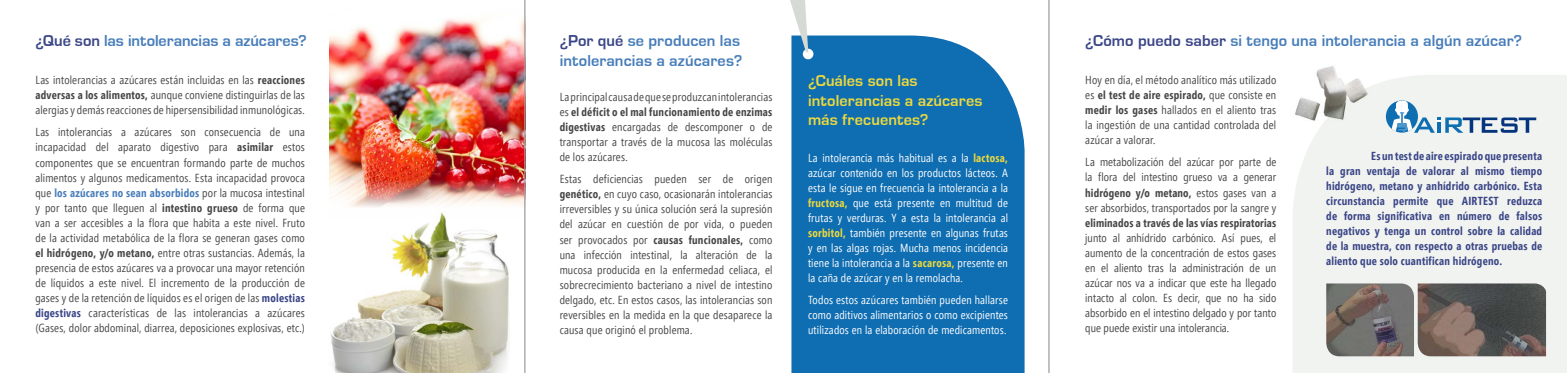
<style>
.page{position:relative;width:1567px;height:373px;background:#fff}
.page>*{position:absolute;margin:0;border:0;box-sizing:border-box;transform-origin:0 0}
.t1{font:700 16.25px/19.5px "Eurostile";letter-spacing:.005em;color:#477dba}
.t2{font:700 16.25px/19.5px "Eurostile";letter-spacing:.005em;color:#ecd93d}
.t3{font:11.62px/15px "Segoe Condensed";letter-spacing:.015em;color:#464648;text-align:justify}
.t4{font:11.62px/15px "Segoe Condensed";letter-spacing:.015em;color:#fff;text-align:justify}
.t5{font:700 11.62px/15px "Segoe Condensed";letter-spacing:.02em;color:#3a4687;text-align:justify}
.t6{font:700 11.62px "Segoe Condensed";letter-spacing:.01em;color:#464648}
.s1{color:#3a4687}
.s2{font-weight:700}
.s3{font-weight:700;color:#477dba}
.s4{font-weight:700;color:#3a4687}
.s5{font-weight:700;color:#ecd93d}
</style>
<div class="page">
<div style="left:1293px;top:75px;width:273px;height:297px;background:#f1f3f0"></div>
<img style="left:331px;top:218px;width:179px;height:154px">
<img style="left:330px;top:18px;width:194px;height:200px">
<div style="left:791px;top:35px;width:233px;height:337px;background:#0f6db1"></div>
<div style="left:802px;top:49px;width:11px;height:10px;background:#fff;border-radius:50%"></div>
<svg style="left:1385px;top:100px;width:32px;height:32px"></svg>
<svg style="left:1390px;top:100px;width:145px;height:32px"></svg>
<img style="left:1326px;top:283px;width:87px;height:72px">
<img style="left:1417px;top:283px;width:128px;height:72px">
<img style="left:1293px;top:66px;width:76px;height:61px">
<svg style="left:790px;top:0;width:18px;height:52px"></svg>
<hr style="left:524px;top:0;width:1px;height:372px;background:#9c9e9f">
<hr style="left:1048px;top:0;width:1px;height:372px;background:#9c9e9f">
<h1 class="t1" style="left:35px;top:31px;width:273px"><span class="s1">¿Qué son</span> las intolerancias a azúcares?</h1>
<p class="t3" style="left:35px;top:73px;width:271px">Las intolerancias a azúcares están incluidas en las <span class="s2">reacciones adversas a los alimentos,</span> aunque conviene distinguirlas de las alergias y demás reacciones de hipersensibilidad inmunológicas.</p>
<p class="t3" style="left:35px;top:125px;width:271px">Las intolerancias a azúcares son consecuencia de una incapacidad del aparato digestivo para <span class="s2">asimilar</span> estos componentes que se encuentran formando parte de muchos alimentos y algunos medicamentos. Esta incapacidad provoca que <span class="s3">los azúcares no sean absorbidos</span> por la mucosa intestinal y por tanto que lleguen al <span class="s2">intestino grueso</span> de forma que van a ser accesibles a la flora que habita a este nivel. Fruto de la actividad metabólica de la flora se generan gases como <span class="s2">el hidrógeno, y/o metano,</span> entre otras sustancias. Además, la presencia de estos azúcares va a provocar una mayor retención de líquidos a este nivel. El incremento de la producción de gases y de la retención de líquidos es el origen de las <span class="s4">molestias digestivas</span> características de las intolerancias a azúcares (Gases, dolor abdominal, diarrea, deposiciones explosivas, etc.)</p>
<h1 class="t1" style="left:559px;top:31px;width:184px"><span class="s1">¿Por qué</span> se producen las intolerancias a azúcares?</h1>
<h1 class="t1" style="left:1085px;top:31px;width:438px"><span class="s1">¿Cómo puedo saber</span> si tengo una intolerancia a algún azúcar?</h1>
<h1 class="t2" style="left:808px;top:71px;width:176px">¿Cuáles son las intolerancias a azúcares más frecuentes?</h1>
<p class="t4" style="left:808px;top:150px;width:201px">La intolerancia más habitual es a la <span class="s5">lactosa, </span>azúcar contenido en los productos lácteos. A esta le sigue en frecuencia la intolerancia a la <span class="s5">fructosa,</span> que está presente en multitud de frutas y verduras. Y a esta la intolerancia al <span class="s5">sorbitol,</span> también presente en algunas frutas y en las algas rojas. Mucha menos incidencia tiene la intolerancia a la <span class="s5">sacarosa,</span> presente en la caña de azúcar y en la remolacha.</p>
<p class="t4" style="left:808px;top:292px;width:201px">Todos estos azúcares también pueden hallarse como aditivos alimentarios o como excipientes utilizados en la elaboración de medicamentos.</p>
<p class="t3" style="left:1085px;top:72px;width:192px">Hoy en día, el método analítico más utilizado es <span class="s2">el test de aire espirado,</span> que consiste en <span class="s2">medir los gases</span> hallados en el aliento tras la ingestión de una cantidad controlada del azúcar a valorar.</p>
<p class="t3" style="left:1085px;top:155px;width:192px">La metabolización del azúcar por parte de la flora del intestino grueso va a generar <span class="s2">hidrógeno y/o metano,</span> estos gases van a ser absorbidos, transportados por la sangre y</p>
<p class="t6" style="left:1085px;top:215px;width:192px">eliminados a través de las vías respiratorias</p>
<p class="t3" style="left:1085px;top:230px;width:192px">junto al anhídrido carbónico. Así pues, el aumento de la concentración de estos gases en el aliento tras la administración de un azúcar nos va a indicar que este ha llegado intacto al colon. Es decir, que no ha sido absorbido en el intestino delgado y por tanto que puede existir una intolerancia.</p>
<p class="t3" style="left:559px;top:89px;width:214px">La principal causa de que se produzcan intolerancias es <span class="s2">el déficit o el mal funcionamiento de enzimas digestivas</span> encargadas de descomponer o de transportar a través de la mucosa las moléculas de los azúcares.</p>
<p class="t3" style="left:559px;top:171px;width:214px">Estas deficiencias pueden ser de origen <span class="s2">genético,</span> en cuyo caso, ocasionarán intolerancias irreversibles y su única solución será la supresión del azúcar en cuestión de por vida, o pueden ser provocados por <span class="s2">causas funcionales,</span> como una infección intestinal, la alteración de la mucosa producida en la enfermedad celiaca, el sobrecrecimiento bacteriano a nivel de intestino delgado, etc. En estos casos, las intolerancias son reversibles en la medida en la que desaparece la causa que originó el problema.</p>
<p class="t5" style="left:1326px;top:148px;width:217px;text-indent:45px">Es un test de aire espirado que presenta la gran ventaja de valorar al mismo tiempo hidrógeno, metano y anhídrido carbónico. Esta circunstancia permite que AIRTEST reduzca de forma significativa en número de falsos negativos y tenga un control sobre la calidad de la muestra, con respecto a otras pruebas de aliento que solo cuantifican hidrógeno.</p>
</div>
